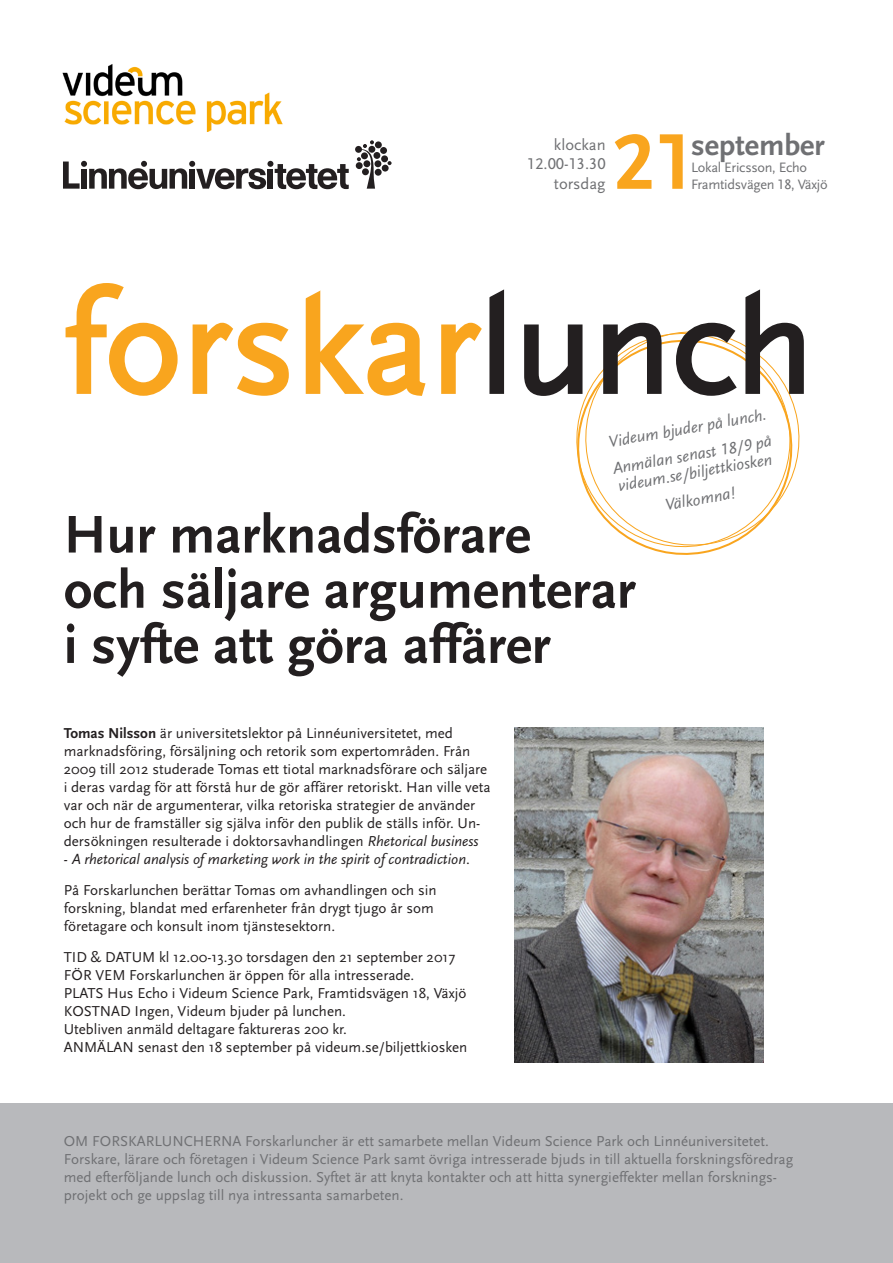
<style>
.page{position:relative;width:893px;height:1263px;background:#fff}
.page>*{position:absolute;margin:0;border:0;box-sizing:border-box;transform-origin:0 0}
.BRÖDTEXT_-_svart{font:145.05px "Scala Sans";color:#f9a51e}
.Rubrik{font:700 82.5px "Scala Sans LF";color:#f9a51e}
.SIDRUBRIK{font:700 55.35px/55.2px "Scala Sans LF";color:#231f20}
.Rubrik-2{font:700 30.45px "Scala Sans LF";color:#6f7073}
.Rubrik-3{font:italic 16.5px/27px "Scala Sans LF";color:#6f7073}
.Rubrik-4{font:16.2px/19.5px "Scala Sans LF";color:#6f7073;text-align:right}
.BRÖDTEXT_-_svart-2{font:15px/18px "Scala Sans";color:#231f20}
.FAKTATEXT{font:15px/18px "Scala Sans";color:#6f7073}
.BRÖDTEXT_-_svart-3{font:italic 15px "Scala Sans";color:#231f20}
.Rubrik-5{font:14.25px "Scala Sans LF";letter-spacing:-.02em;color:#6f7073}
.s1{color:#231f20}
.s2{font-weight:700}
.s3{font-style:italic}
.s4{font-style:normal}
</style>
<div class="page">
<div style="left:0;top:1103px;width:893px;height:160px;background:#b8b9bc"></div>
<svg style="left:576px;top:333px;width:224px;height:222px"></svg>
<svg style="left:65px;top:283px;width:113px;height:113px"></svg>
<svg style="left:441px;top:322px;width:41px;height:72px"></svg>
<div style="left:489px;top:284px;width:15px;height:110px;border:4px solid #231f20"></div>
<svg style="left:524px;top:324px;width:60px;height:74px"></svg>
<svg style="left:601px;top:322px;width:62px;height:74px"></svg>
<svg style="left:192px;top:290px;width:234px;height:106px"></svg>
<svg style="left:489px;top:284px;width:16px;height:19px"></svg>
<svg style="left:674px;top:289px;width:130px;height:109px"></svg>
<svg style="left:63px;top:161px;width:286px;height:28px"></svg>
<svg style="left:355px;top:140px;width:37px;height:49px"></svg>
<img style="left:63px;top:64px;width:219px;height:67px">
<img style="left:515px;top:727px;width:249px;height:335px">
<p class="Rubrik-4" style="left:527px;top:135px;width:80px">klockan<br>12.00-13.30</p>
<p class="Rubrik-4" style="left:554px;top:174px;width:53px">torsdag</p>
<p class="Rubrik" style="left:613px;top:118px;width:84px">21</p>
<p class="Rubrik-2" style="left:691px;top:128px;width:135px">september</p>
<p class="Rubrik-5" style="left:691px;top:159px;width:118px">Lokal Ericsson, Echo</p>
<p class="Rubrik-5" style="left:691px;top:176px;width:138px">Framtidsvägen 18, Växjö</p>
<p class="BRÖDTEXT_-_svart" style="left:64px;top:266px;width:751px">forskar<span class="s1">lunch</span></p>
<p class="Rubrik-3" style="left:606px;top:429px;width:163px;rotate:-10deg">Videum bjuder på lunch.<br>Anmälan senast 18/9 på</p>
<p class="Rubrik-3" style="left:616px;top:473px;width:157px;rotate:-10deg">videum.se/biljettkiosken</p>
<p class="Rubrik-3" style="left:663px;top:492px;width:72px;rotate:-10deg">Välkomna!</p>
<p class="SIDRUBRIK" style="left:64px;top:508px;width:573px">Hur marknadsförare<br>och säljare argumenterar i syfte att göra affärer</p>
<p class="BRÖDTEXT_-_svart-2" style="left:64px;top:725px;width:428px"><span class="s2">Tomas Nilsson</span> är universitetslektor på Linnéuniversitetet, med marknadsföring, försäljning och retorik som expertområden. Från 2009 till 2012 studerade Tomas ett tiotal marknadsförare och säljare i deras vardag för att förstå hur de gör affärer retoriskt. Han ville veta var och när de argumenterar, vilka retoriska strategier de använder och hur de framställer sig själva inför den publik de ställs inför. Un&shy;dersökningen resulterade i doktorsavhandlingen <span class="s3">Rhetorical business</span></p>
<p class="BRÖDTEXT_-_svart-3" style="left:64px;top:851px;width:408px">- A rhetorical analysis of marketing work in the spirit of contradiction<span class="s4">.</span></p>
<p class="BRÖDTEXT_-_svart-2" style="left:64px;top:881px;width:374px">På Forskarlunchen berättar Tomas om avhandlingen och sin forskning, blandat med erfarenheter från drygt tjugo år som företagare och konsult inom tjänstesektorn.</p>
<p class="BRÖDTEXT_-_svart-2" style="left:64px;top:948px;width:405px">TID &amp; DATUM kl 12.00-13.30 torsdagen den 21 september 2017<br>FÖR VEM Forskarlunchen är öppen för alla intresserade.<br>PLATS Hus Echo i Videum Science Park, Framtidsvägen 18, Växjö KOSTNAD Ingen, Videum bjuder på lunchen.<br>Utebliven anmäld deltagare faktureras 200 kr.<br>ANMÄLAN senast den 18 september på videum.se/biljettkiosken</p>
<p class="FAKTATEXT" style="left:64px;top:1132px;width:731px">OM FORSKARLUNCHERNA Forskarluncher är ett samarbete mellan Videum Science Park och Linnéuniversitetet.<br>Forskare, lärare och företagen i Videum Science Park samt övriga intresserade bjuds in till aktuella forskningsföredrag med efterföljande lunch och diskussion. Syftet är att knyta kontakter och att hitta synergieffekter mellan forsknings&shy;projekt och ge uppslag till nya intressanta samarbeten.</p>
</div>
